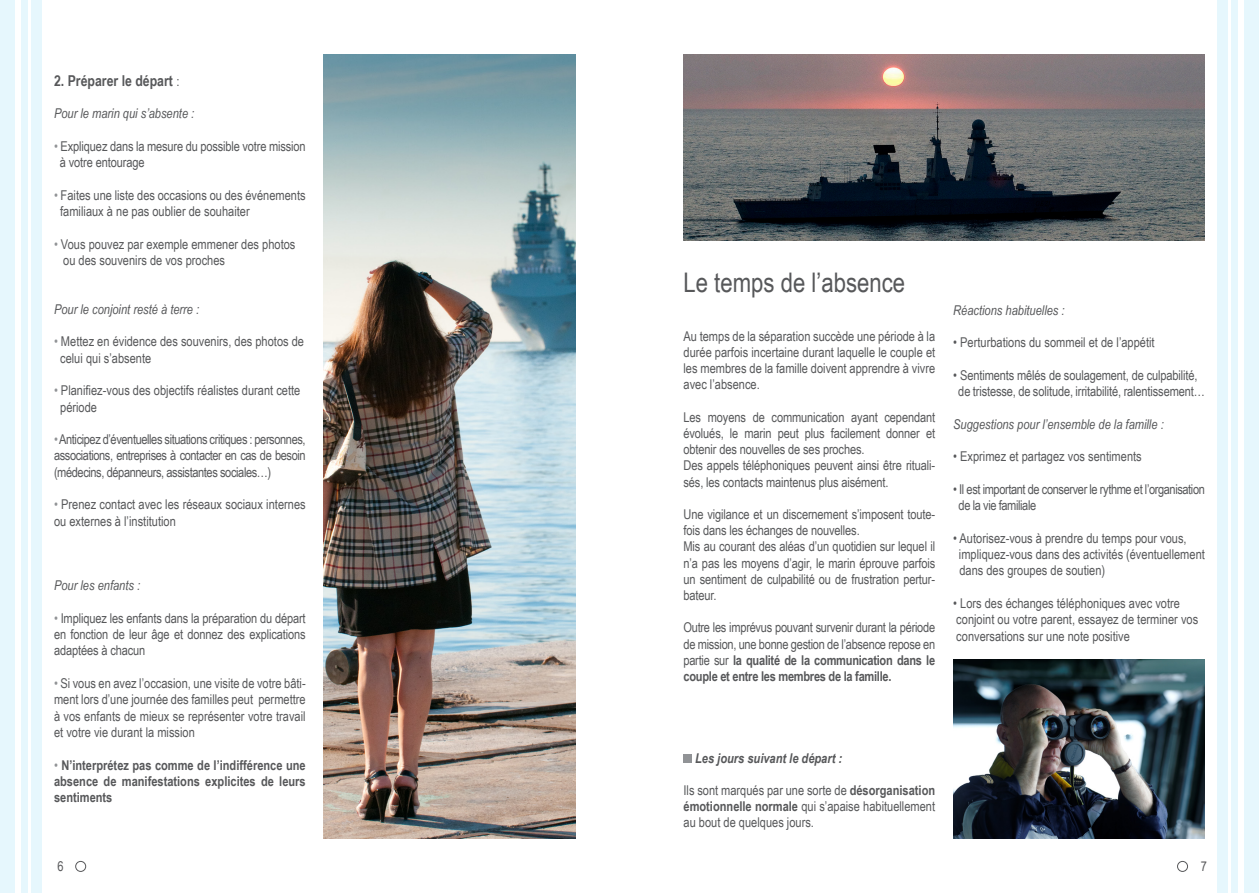
<style>
.page{position:relative;width:1259px;height:893px;background:#fff}
.page>*{position:absolute;margin:0;border:0;box-sizing:border-box;transform-origin:0 0}
.t1{font:27px "Arial Narrow";color:#57585a}
.t2{font:700 15px "Arial Narrow";color:#57585a}
.t3{font:13.5px/16.2px "Arial Narrow";color:#57585a;text-align:justify}
.t4{font:italic 13.5px "Arial Narrow";color:#57585a}
.t5{font:700 13.5px/16.2px "Arial Narrow";color:#57585a;text-align:justify}
.t6{font:13.5px "Arial Narrow";letter-spacing:-.03em;color:#57585a}
.t7{font:italic 700 13.5px "Arial Narrow";color:#57585a}
.s1{font-weight:400;font-size:13.5px}
.s2{color:#919396}
.s3{font-weight:400;color:#919396}
.s4{font-weight:700}
</style>
<div class="page">
<div style="left:0;top:0;width:14px;height:893px;background:#e6f7fd"></div>
<div style="left:22px;top:0;width:6px;height:893px;background:#e6f7fd"></div>
<div style="left:31px;top:0;width:10px;height:893px;background:#e6f7fd"></div>
<div style="left:1244px;top:0;width:15px;height:893px;background:#e6f7fd"></div>
<div style="left:1230px;top:0;width:7px;height:893px;background:#e6f7fd"></div>
<div style="left:1217px;top:0;width:10px;height:893px;background:#e6f7fd"></div>
<div style="left:75px;top:861px;width:11px;height:11px;border:1px solid #57585a;border-radius:50%"></div>
<div style="left:1177px;top:861px;width:10px;height:11px;border:1px solid #57585a;border-radius:50%"></div>
<div style="left:683px;top:754px;width:9px;height:8px;background:#919396"></div>
<img style="left:324px;top:54px;width:251px;height:785px">
<img style="left:683px;top:54px;width:522px;height:186px">
<img style="left:953px;top:659px;width:252px;height:180px">
<p class="t2" style="left:54px;top:69px;width:127px">2. Préparer le départ <span class="s1">:</span></p>
<p class="t4" style="left:54px;top:104px;width:142px">Pour le marin qui s’absente :</p>
<p class="t3" style="left:60px;top:138px;width:247px;text-indent:-6px"><span class="s2">•</span> Expliquez dans la mesure du possible votre mission à votre entourage</p>
<p class="t3" style="left:54px;top:187px;width:253px"><span class="s2">•</span> Faites une liste des occasions ou des événements</p>
<p class="t3" style="left:60px;top:203px;width:191px">familiaux à ne pas oublier de souhaiter</p>
<p class="t3" style="left:54px;top:236px;width:243px"><span class="s2">•</span> Vous pouvez par exemple emmener des photos</p>
<p class="t3" style="left:63px;top:252px;width:163px">ou des souvenirs de vos proches</p>
<p class="t4" style="left:54px;top:300px;width:147px">Pour le conjoint resté à terre :</p>
<p class="t3" style="left:54px;top:333px;width:252px"><span class="s2">•</span> Mettez en évidence des souvenirs, des photos de</p>
<p class="t3" style="left:60px;top:349px;width:93px">celui qui s’absente</p>
<p class="t3" style="left:54px;top:382px;width:248px"><span class="s2">•</span> Planifiez-vous des objectifs réalistes durant cette</p>
<p class="t3" style="left:60px;top:398px;width:38px">période</p>
<p class="t3" style="left:54px;top:431px;width:253px"><span class="s2">•</span>Anticipez d’éventuelles situations critiques : personnes, associations, entreprises à contacter en cas de besoin (médecins, dépanneurs, assistantes sociales…)</p>
<p class="t3" style="left:54px;top:496px;width:253px"><span class="s2">•</span> Prenez contact avec les réseaux sociaux internes ou externes à l’institution</p>
<p class="t4" style="left:54px;top:576px;width:88px">Pour les enfants :</p>
<p class="t3" style="left:54px;top:610px;width:253px"><span class="s2">•</span> Impliquez les enfants dans la préparation du départ en fonction de leur âge et donnez des explications adaptées à chacun</p>
<p class="t3" style="left:54px;top:675px;width:253px"><span class="s2">•</span> Si vous en avez l’occasion, une visite de votre bâti&shy;ment lors d’une journée des familles peut permettre à vos enfants de mieux se représenter votre travail et votre vie durant la mission</p>
<p class="t5" style="left:54px;top:756px;width:253px"><span class="s3">•</span> N’interprétez pas comme de l’indifférence une absence de manifestations explicites de leurs sentiments</p>
<p class="t1" style="left:683px;top:263px;width:223px">Le temps de l’absence</p>
<p class="t3" style="left:683px;top:327px;width:253px">Au temps de la séparation succède une période à la durée parfois incertaine durant laquelle le couple et les membres de la famille doivent apprendre à vivre avec l’absence.</p>
<p class="t3" style="left:683px;top:408px;width:253px">Les moyens de communication ayant cependant évolués, le marin peut plus facilement donner et obtenir des nouvelles de ses proches.</p>
<p class="t3" style="left:683px;top:457px;width:253px">Des appels téléphoniques peuvent ainsi être rituali&shy;sés, les contacts maintenus plus aisément.</p>
<p class="t3" style="left:683px;top:506px;width:253px">Une vigilance et un discernement s’imposent toute&shy;fois dans les échanges de nouvelles.</p>
<p class="t3" style="left:683px;top:538px;width:253px">Mis au courant des aléas d’un quotidien sur lequel il n’a pas les moyens d’agir, le marin éprouve parfois un sentiment de culpabilité ou de frustration pertur&shy;bateur.</p>
<p class="t3" style="left:683px;top:619px;width:253px">Outre les imprévus pouvant survenir durant la période de mission, une bonne gestion de l’absence repose en partie sur <span class="s4">la qualité de la communication dans le couple et entre les membres de la famille.</span></p>
<p class="t4" style="left:953px;top:301px;width:113px">Réactions habituelles :</p>
<p class="t3" style="left:953px;top:334px;width:203px">• Perturbations du sommeil et de l’appétit</p>
<p class="t3" style="left:953px;top:367px;width:246px">• Sentiments mêlés de soulagement, de culpabilité,</p>
<p class="t3" style="left:958px;top:383px;width:248px">de tristesse, de solitude, irritabilité, ralentissement…</p>
<p class="t4" style="left:953px;top:415px;width:212px">Suggestions pour l’ensemble de la famille :</p>
<p class="t3" style="left:953px;top:448px;width:190px">• Exprimez et partagez vos sentiments</p>
<p class="t6" style="left:953px;top:479px;width:253px">• Il est important de conserver le rythme et l’organisation</p>
<p class="t6" style="left:958px;top:496px;width:79px">de la vie familiale</p>
<p class="t3" style="left:953px;top:530px;width:235px">• Autorisez-vous à prendre du temps pour vous,</p>
<p class="t3" style="left:959px;top:546px;width:247px">impliquez-vous dans des activités (éventuellement</p>
<p class="t3" style="left:959px;top:562px;width:147px">dans des groupes de soutien)</p>
<p class="t3" style="left:953px;top:595px;width:228px">• Lors des échanges téléphoniques avec votre</p>
<p class="t3" style="left:956px;top:611px;width:243px">conjoint ou votre parent, essayez de terminer vos</p>
<p class="t3" style="left:956px;top:627px;width:175px">conversations sur une note positive</p>
<p class="t7" style="left:695px;top:748px;width:149px">Les jours suivant le départ :</p>
<p class="t3" style="left:683px;top:782px;width:253px">Ils sont marqués par une sorte de <span class="s4">désorganisation émotionnelle normale</span> qui s’apaise habituellement au bout de quelques jours.</p>
<p class="t3" style="left:57px;top:858px;width:8px">6</p>
<p class="t3" style="left:1200px;top:858px;width:8px">7</p>
</div>
